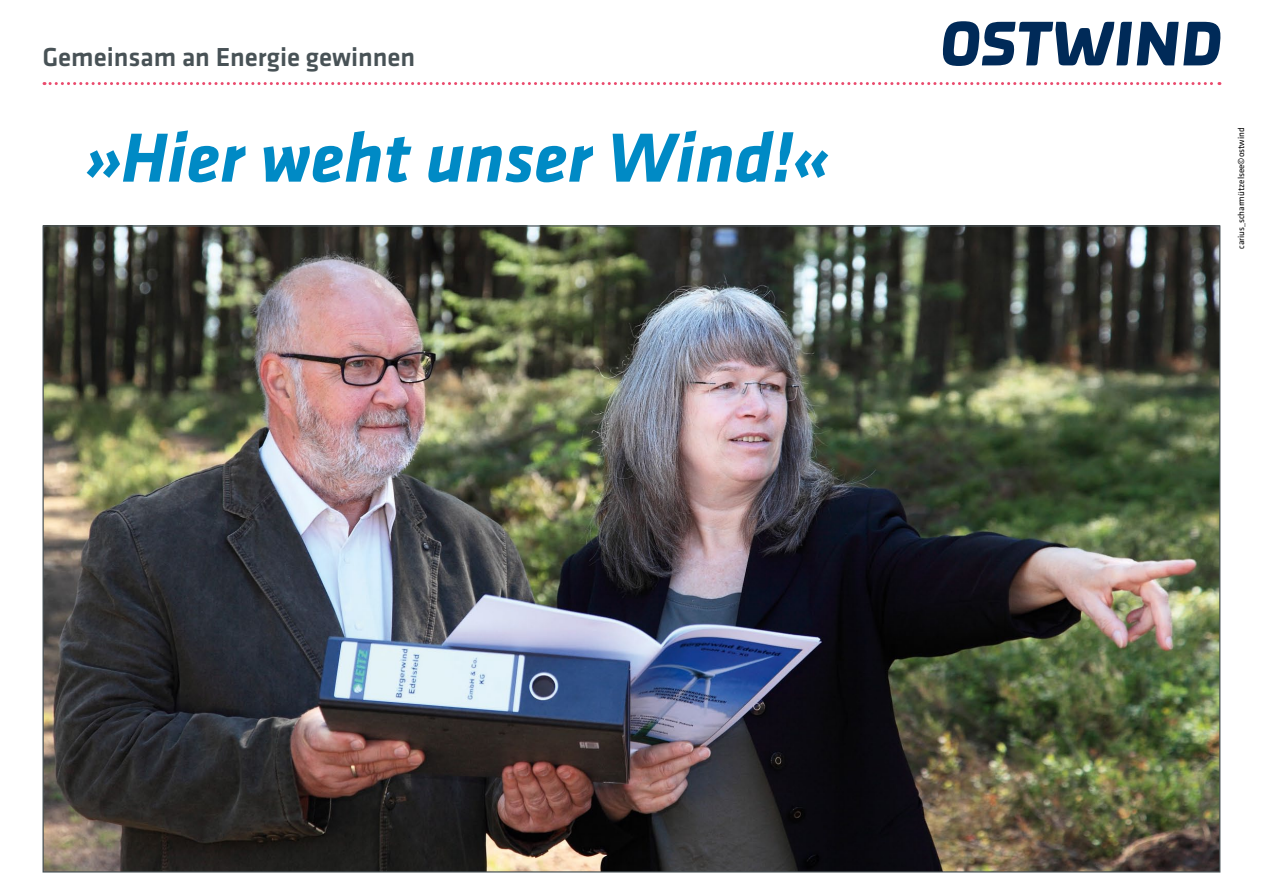
<style>
.page{position:relative;width:1263px;height:893px;background:#fff}
.page>*{position:absolute;margin:0;border:0;box-sizing:border-box;transform-origin:0 0}
.t1{font:italic 700 72px "Klavika";color:#008ac5}
.t2{font:500 27px "Klavika";color:#485256}
.t3{font:9px "Klavika";color:#000}
</style>
<div class="page">
<img style="left:45px;top:227px;width:1173px;height:643px">
<svg style="left:942px;top:21px;width:279px;height:45px"></svg>
<svg style="left:44px;top:82px;width:1176px;height:3px"></svg>
<h2 class="t2" style="left:43px;top:38px;width:374px">Gemeinsam an Energie gewinnen</h2>
<h1 class="t1" style="left:85px;top:106px;width:746px">»Hier weht unser Wind!«</h1>
<p class="t3" style="left:1235px;top:249px;width:123px;rotate:-90deg">carius_scharmützelsee©ostwind</p>
</div>
